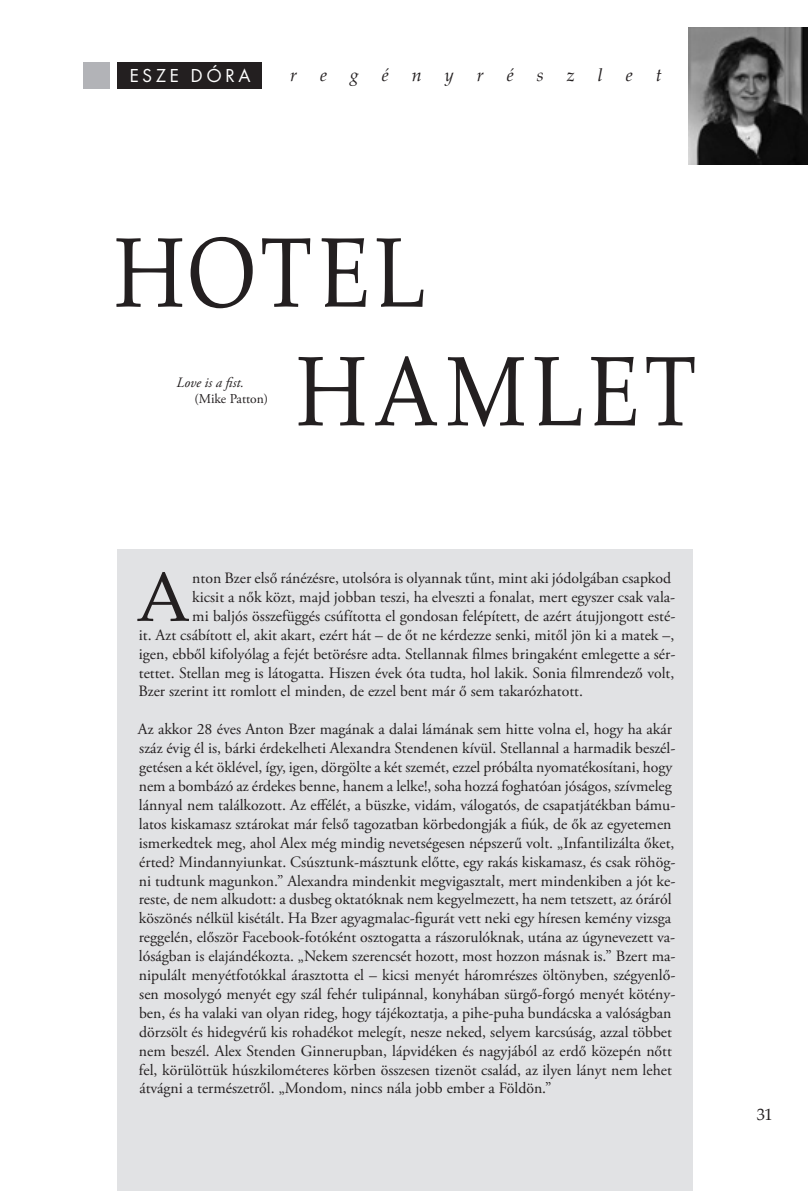
<style>
.page{position:relative;width:808px;height:1191px;background:#fff}
.page>*{position:absolute;margin:0;border:0;box-sizing:border-box;transform-origin:0 0}
.t1{font:98.85px/118.6px "Palatino Linotype";letter-spacing:.07em;color:#231f20;scale:.85 1}
.t2{font:70.05px "Palatino Linotype";color:#231f20}
.t3{font:19.5px "Futura TEE";letter-spacing:.175em;color:#fff}
.t4{font:italic 18px "Palatino Linotype";color:#231f20}
.t5{font:16.5px "Palatino Linotype";color:#231f20}
.t6{font:15.75px/18.9px "Adobe Garamond Pro";color:#231f20}
.t7{font:italic 14.25px "Adobe Garamond Pro";color:#231f20}
.t8{font:13.5px "Adobe Garamond Pro";color:#231f20}
</style>
<div class="page">
<div style="left:117px;top:0;width:576px;height:1191px;background:#e1e2e4"></div>
<div style="left:64px;top:0;width:663px;height:549px;background:#fff"></div>
<div style="left:83px;top:62px;width:27px;height:26px;background:#b2b3b7"></div>
<div style="left:117px;top:62px;width:145px;height:26px;background:#231f20"></div>
<img style="left:688px;top:28px;width:120px;height:136px">
<p class="t3" style="left:129px;top:64px;width:123px">ES ZE DÓRA</p>
<p class="t4" style="left:290px;top:62px;width:9px">r</p>
<p class="t4" style="left:320px;top:62px;width:9px">e</p>
<p class="t4" style="left:350px;top:62px;width:10px">g</p>
<p class="t4" style="left:382px;top:62px;width:9px">é</p>
<p class="t4" style="left:412px;top:62px;width:12px">n</p>
<p class="t4" style="left:445px;top:62px;width:10px">y</p>
<p class="t4" style="left:477px;top:62px;width:9px">r</p>
<p class="t4" style="left:507px;top:62px;width:9px">é</p>
<p class="t4" style="left:537px;top:62px;width:9px">s</p>
<p class="t4" style="left:567px;top:62px;width:9px">z</p>
<p class="t4" style="left:598px;top:62px;width:7px">l</p>
<p class="t4" style="left:626px;top:62px;width:9px">e</p>
<p class="t4" style="left:656px;top:62px;width:7px">t</p>
<h1 class="t1" style="left:296px;top:210px;width:405px;text-indent:-182px">HOTEL<br>HAMLET</h1>
<p class="t7" style="left:177px;top:374px;width:69px">Love is a fist.</p>
<p class="t8" style="left:195px;top:391px;width:75px">(Mike Patton)</p>
<h2 class="t2" style="left:136px;top:547px;width:56px">A</h2>
<p class="t6" style="left:192px;top:569px;width:480px">nton Bzer első ránézésre, utolsóra is olyannak tűnt, mint aki jódolgában csapkod</p>
<p class="t6" style="left:192px;top:588px;width:484px">kicsit a nők közt, majd jobban teszi, ha elveszti a fonalat, mert egyszer csak vala-</p>
<p class="t6" style="left:192px;top:607px;width:485px">mi baljós összefüggés csúfította el gondosan felépített, de azért átujjongott esté-</p>
<p class="t6" style="left:139px;top:626px;width:537px">it. Azt csábított el, akit akart, ezért hát – de őt ne kérdezze senki, mitől jön ki a matek –,</p>
<p class="t6" style="left:139px;top:644px;width:538px">igen, ebből kifolyólag a fejét betörésre adta. Stellannak filmes bringaként emlegette a sér-</p>
<p class="t6" style="left:139px;top:663px;width:537px">tettet. Stellan meg is látogatta. Hiszen évek óta tudta, hol lakik. Sonia filmrendező volt,</p>
<p class="t6" style="left:138px;top:682px;width:446px">Bzer szerint itt romlott el minden, de ezzel bent már ő sem takarózhatott.</p>
<p class="t6" style="left:138px;top:720px;width:539px">Az akkor 28 éves Anton Bzer magának a dalai lámának sem hitte volna el, hogy ha akár száz évig él is, bárki érdekelheti Alexandra Stendenen kívül. Stellannal a harmadik beszél&shy;getésen a két öklével, így, igen, dörgölte a két szemét, ezzel próbálta nyomatékosítani, hogy nem a bombázó az érdekes benne, hanem a lelke!, soha hozzá foghatóan jóságos, szívmeleg lánnyal nem találkozott. Az effélét, a büszke, vidám, válogatós, de csapatjátékban bámu&shy;latos kiskamasz sztárokat már felső tagozatban körbedongják a fiúk, de ők az egyetemen ismerkedtek meg, ahol Alex még mindig nevetségesen népszerű volt. „Infantilizálta őket, érted? Mindannyiunkat. Csúsztunk-másztunk előtte, egy rakás kiskamasz, és csak röhög&shy;ni tudtunk magunkon.” Alexandra mindenkit megvigasztalt, mert mindenkiben a jót ke&shy;reste, de nem alkudott: a dusbeg oktatóknak nem kegyelmezett, ha nem tetszett, az óráról köszönés nélkül kisétált. Ha Bzer agyagmalac-figurát vett neki egy híresen kemény vizsga reggelén, először Facebook-fotóként osztogatta a rászorulóknak, utána az úgynevezett va&shy;lóságban is elajándékozta. „Nekem szerencsét hozott, most hozzon másnak is.” Bzert ma&shy;nipulált menyétfotókkal árasztotta el – kicsi menyét háromrészes öltönyben, szégyenlő&shy;sen mosolygó menyét egy szál fehér tulipánnal, konyhában sürgő-forgó menyét kötény&shy;ben, és ha valaki van olyan rideg, hogy tájékoztatja, a pihe-puha bundácska a valóságban dörzsölt és hidegvérű kis rohadékot melegít, nesze neked, selyem karcsúság, azzal többet nem beszél. Alex Stenden Ginnerupban, lápvidéken és nagyjából az erdő közepén nőtt fel, körülöttük húszkilométeres körben összesen tizenöt család, az ilyen lányt nem lehet átvágni a természetről. „Mondom, nincs nála jobb ember a Földön.”</p>
<p class="t5" style="left:757px;top:1102px;width:17px">31</p>
</div>
